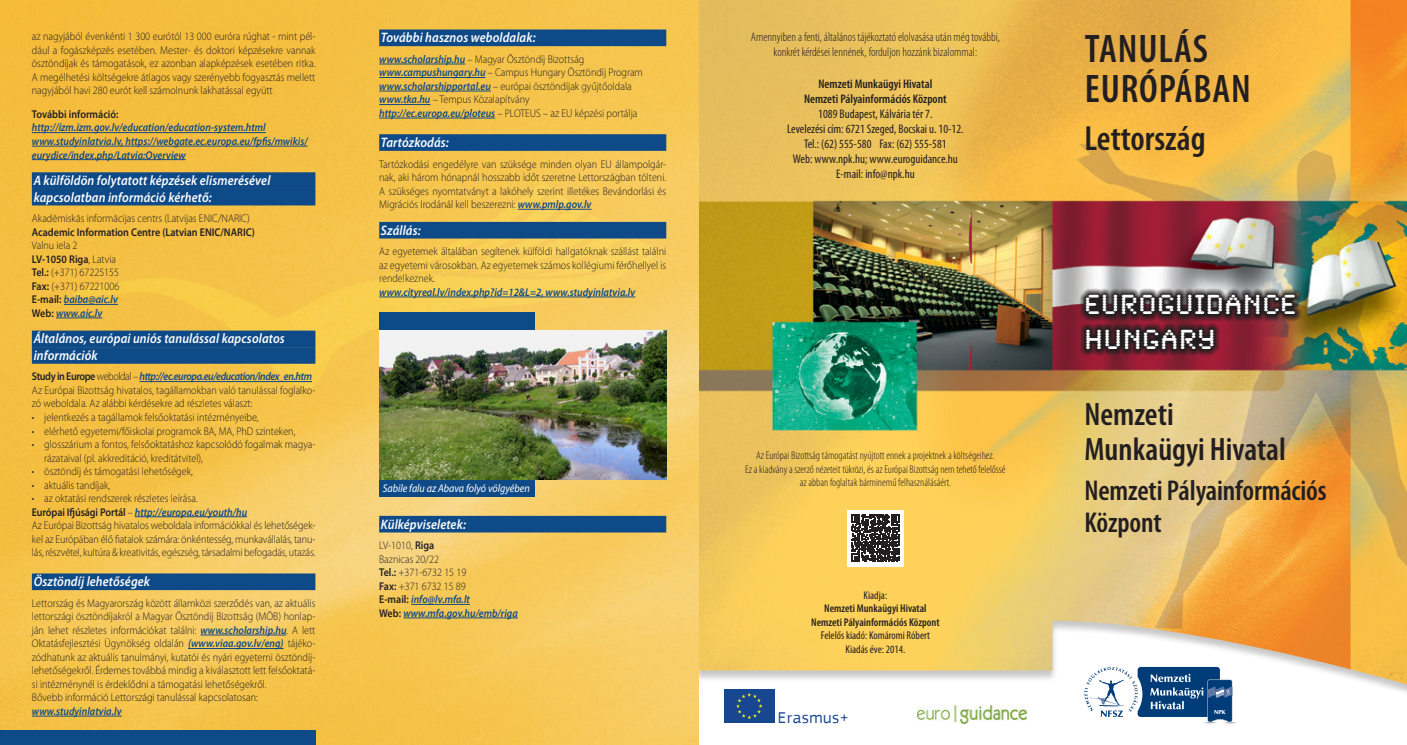
<style>
.page{position:relative;width:1407px;height:745px;background:#fff}
.page>*{position:absolute;margin:0;border:0;box-sizing:border-box;transform-origin:0 0}
.t1{font:600 condensed 40px/40px "Myriad Pro";letter-spacing:.02em;color:#231f20}
.t2{font:600 condensed 35px "Myriad Pro";color:#231f20}
.t3{font:600 condensed 32.5px/35px "Myriad Pro";color:#231f20}
.t4{font:600 condensed 28.75px/31.2px "Myriad Pro";letter-spacing:-.005em;color:#231f20}
.t5{font:28.75px/34.5px "Synchro Std";letter-spacing:.04em;color:#fff}
.t6{font:16.38px "PF Square Sans Pro";letter-spacing:.035em;color:#174791}
.t7{font:italic 600 13.75px/16.5px "Myriad Pro";letter-spacing:.01em;color:#fff;scale:.9 1}
.t8{font:condensed 12.5px/15px "Myriad Pro";color:#231f20;text-align:center}
.t9{font:300 condensed 12.5px/15px "Myriad Pro";color:#231f20;text-align:center}
.t10{font:600 condensed 12.5px/15px "Myriad Pro";color:#231f20;text-align:center}
.t11{font:300 11.25px/13.5px "Myriad Pro";color:#231f20;scale:.9 1}
.t12{font:italic 600 11.25px/13.5px "Myriad Pro";color:#0f4a88;scale:.9 1}
.t13{font:300 condensed 11.25px/13.5px "Myriad Pro";color:#231f20;text-align:center}
.t14{font:600 11.25px "Myriad Pro";color:#231f20;scale:.9 1}
.t15{font:600 condensed 11.25px/13.5px "Myriad Pro";color:#231f20;text-align:center}
.t16{font:condensed 11.25px/13.5px "Myriad Pro";color:#231f20;text-align:center}
.t17{font:italic 11.25px "Myriad Pro";color:#fff;scale:.9 1}
.t18{font:5.88px "H Zapf Humanist 601 Ultra BT";color:#fff}
.s1{font-weight:600}
.s2{font-weight:600;font-style:italic;color:#0f4a88}
</style>
<div class="page">
<img style="left:698px;top:0;width:709px;height:684px">
<img style="left:0;top:0;width:698px;height:744px">
<div style="left:0;top:730px;width:315px;height:14px;background:#0f4a88"></div>
<hr style="left:32px;top:132px;width:234px;height:1px;background:#0f4a88">
<hr style="left:32px;top:146px;width:276px;height:1px;background:#0f4a88">
<hr style="left:32px;top:159px;width:154px;height:1px;background:#0f4a88">
<div style="left:32px;top:172px;width:283px;height:17px;background:#0f4a88"></div>
<div style="left:32px;top:189px;width:283px;height:16px;background:#0f4a88"></div>
<hr style="left:64px;top:304px;width:54px;height:1px;background:#0f4a88">
<hr style="left:56px;top:317px;width:46px;height:1px;background:#0f4a88">
<div style="left:32px;top:330px;width:283px;height:17px;background:#0f4a88"></div>
<div style="left:32px;top:347px;width:283px;height:16px;background:#0f4a88"></div>
<hr style="left:139px;top:381px;width:173px;height:1px;background:#0f4a88">
<hr style="left:135px;top:516px;width:112px;height:1px;background:#0f4a88">
<div style="left:32px;top:573px;width:283px;height:16px;background:#0f4a88"></div>
<hr style="left:200px;top:634px;width:86px;height:1px;background:#0f4a88">
<hr style="left:188px;top:647px;width:96px;height:1px;background:#0f4a88">
<hr style="left:32px;top:715px;width:90px;height:1px;background:#0f4a88">
<div style="left:379px;top:29px;width:287px;height:17px;background:#0f4a88"></div>
<hr style="left:379px;top:64px;width:86px;height:1px;background:#0f4a88">
<hr style="left:379px;top:77px;width:106px;height:1px;background:#0f4a88">
<hr style="left:379px;top:91px;width:112px;height:1px;background:#0f4a88">
<hr style="left:379px;top:104px;width:51px;height:1px;background:#0f4a88">
<hr style="left:379px;top:118px;width:116px;height:1px;background:#0f4a88">
<div style="left:379px;top:134px;width:287px;height:17px;background:#0f4a88"></div>
<hr style="left:518px;top:209px;width:73px;height:1px;background:#0f4a88">
<div style="left:379px;top:222px;width:287px;height:16px;background:#0f4a88"></div>
<hr style="left:379px;top:296px;width:256px;height:1px;background:#0f4a88">
<div style="left:379px;top:515px;width:287px;height:17px;background:#0f4a88"></div>
<hr style="left:411px;top:603px;width:59px;height:1px;background:#0f4a88">
<hr style="left:403px;top:617px;width:115px;height:1px;background:#0f4a88">
<svg style="left:1079px;top:288px;width:223px;height:67px;background:#562f33"></svg>
<div style="left:379px;top:312px;width:156px;height:184px;background:#0f4a88"></div>
<img style="left:379px;top:330px;width:287px;height:149px">
<img style="left:917px;top:705px;width:109px;height:17px">
<div style="left:847px;top:509px;width:57px;height:57px;background:#fff"></div>
<svg style="left:851px;top:514px;width:48px;height:47px"></svg>
<div style="left:724px;top:688px;width:50px;height:34px;background:#174791"></div>
<svg style="left:736px;top:693px;width:26px;height:25px"></svg>
<svg style="left:1084px;top:666px;width:153px;height:57px"></svg>
<p class="t11" style="left:32px;top:30px;width:317px;text-align:justify">az nagyjából évenkénti 1 300 eurótól 13 000 euróra rúghat - mint pél&shy;dául a fogászképzés esetében. Mester- és doktori képzésekre vannak ösztöndíjak és támogatások, ez azonban alapképzések esetében ritka.<br>A megélhetési költségekre átlagos vagy szerényebb fogyasztás mellett nagyjából havi 280 eurót kell számolnunk lakhatással együtt</p>
<p class="t14" style="left:32px;top:107px;width:98px">További információ:</p>
<p class="t12" style="left:32px;top:121px;width:308px">http://izm.izm.gov.lv/education/education-system.html www.studyinlatvia.lv, https://webgate.ec.europa.eu/fpfis/mwikis/ eurydice/index.php/Latvia:Overview</p>
<p class="t7" style="left:34px;top:172px;width:265px">A külföldön folytatott képzések elismerésével kapcsolatban információ kérhető:</p>
<p class="t11" style="left:32px;top:211px;width:244px">Akadēmiskās informācijas centrs (Latvijas ENIC/NARIC)</p>
<p class="t14" style="left:32px;top:224px;width:249px">Academic Information Centre (Latvian ENIC/NARIC)</p>
<p class="t11" style="left:32px;top:238px;width:99px">Valnu iela 2<br><span class="s1">LV-1050 Riga</span>, Latvia<br><span class="s1">Tel.:</span> (+371) 67225155<br><span class="s1">Fax:</span> (+371) 67221006<br><span class="s1">E-mail:</span> <span class="s2">baiba@aic.lv<br></span><span class="s1">Web:</span> <span class="s2">www.aic.lv</span></p>
<p class="t7" style="left:34px;top:330px;width:280px">Általános, európai uniós tanulással kapcsolatos információk</p>
<p class="t11" style="left:32px;top:369px;width:316px"><span class="s1">Study in Europe</span> weboldal – <span class="s2">http://ec.europa.eu/education/index_en.htm<br></span>Az Európai Bizottság hivatalos, tagállamokban való tanulással foglalko&shy;zó weboldala. Az alábbi kérdésekre ad részletes választ:</p>
<p class="t11" style="left:32px;top:410px;width:253px">• jelentkezés a tagállamok felsőoktatási intézményeibe,</p>
<p class="t11" style="left:32px;top:423px;width:294px">• elérhető egyetemi/főiskolai programok BA, MA, PhD szinteken,</p>
<p class="t11" style="left:44px;top:437px;width:303px;text-indent:-12px">• glosszárium a fontos, felsőoktatáshoz kapcsolódó fogalmak magya&shy;rázataival (pl. akkreditáció, kreditátvitel),</p>
<p class="t11" style="left:32px;top:464px;width:180px">• ösztöndíj és támogatási lehetőségek,</p>
<p class="t11" style="left:32px;top:477px;width:89px">• aktuális tandíjak,</p>
<p class="t11" style="left:32px;top:491px;width:316px">• az oktatási rendszerek részletes leírása.<br><span class="s1">Európai Ifjúsági Portál</span> – <span class="s2">http://europa.eu/youth/hu<br></span>Az Európai Bizottság hivatalos weboldala információkkal és lehetőségek&shy;kel az Európában élő fiatalok számára: önkéntesség, munkavállalás, tanu&shy;lás, részvétel, kultúra &amp; kreativitás, egészség, társadalmi befogadás, utazás.</p>
<p class="t7" style="left:34px;top:572px;width:131px">Ösztöndíj lehetőségek</p>
<p class="t11" style="left:32px;top:595px;width:316px">Lettország és Magyarország között államközi szerződés van, az aktuális lettországi ösztöndíjakról a Magyar Ösztöndíj Bizottság (MÖB) honlap&shy;ján lehet részletes információkat találni: <span class="s2">www.scholarship.hu</span>. A lett Oktatásfejlesztési Ügynökség oldalán <span class="s2">(www.viaa.gov.lv/eng)</span> tájéko&shy;zódhatunk az aktuális tanulmányi, kutatói és nyári egyetemi ösztöndíj&shy;lehetőségekről. Érdemes továbbá mindig a kiválasztott lett felsőoktatá&shy;si intézménynél is érdeklődni a támogatási lehetőségekről.<br>Bővebb információ Lettországi tanulással kapcsolatosan:</p>
<p class="t12" style="left:32px;top:703px;width:101px">www.studyinlatvia.lv</p>
<p class="t7" style="left:381px;top:29px;width:173px">További hasznos weboldalak:</p>
<p class="t11" style="left:379px;top:52px;width:294px"><span class="s2">www.scholarship.hu</span> – Magyar Ösztöndíj Bizottság <span class="s2">www.campushungary.hu</span> – Campus Hungary Ösztöndíj Program <span class="s2">www.scholarshipportal.eu</span> – európai ösztöndíjak gyűjtőoldala <span class="s2">www.tka.hu</span> – Tempus Közalapítvány <span class="s2">http://ec.europa.eu/ploteus</span> – PLOTEUS – az EU képzési portálja</p>
<p class="t7" style="left:381px;top:134px;width:77px">Tartózkodás:</p>
<p class="t11" style="left:379px;top:157px;width:320px;text-align:justify">Tartózkodási engedélyre van szüksége minden olyan EU állampolgár&shy;nak, aki három hónapnál hosszabb időt szeretne Lettországban tölteni.<br>A szükséges nyomtatványt a lakóhely szerint illetékes Bevándorlási és Migrációs Irodánál kell beszerezni: <span class="s2">www.pmlp.gov.lv</span></p>
<p class="t7" style="left:381px;top:221px;width:46px">Szállás:</p>
<p class="t11" style="left:379px;top:244px;width:320px;text-align:justify">Az egyetemek általában segítenek külföldi hallgatóknak szállást találni az egyetemi városokban. Az egyetemek számos kollégiumi férőhellyel is rendelkeznek.</p>
<p class="t12" style="left:379px;top:285px;width:286px">www.cityreal.lv/index.php?id=12&amp;L=2, www.studyinlatvia.lv</p>
<p class="t17" style="left:383px;top:481px;width:165px">Sabile falu az Abava folyó völgyében</p>
<p class="t7" style="left:381px;top:515px;width:96px">Külképviseletek:</p>
<p class="t11" style="left:379px;top:538px;width:156px">LV-1010, <span class="s1">Riga<br></span>Baznicas 20/22<br><span class="s1">Tel.:</span> +371-6732 15 19<br><span class="s1">Fax:</span> +371 6732 15 89<br><span class="s1">E-mail:</span> <span class="s2">info@lv.mfa.lt<br></span><span class="s1">Web:</span> <span class="s2">www.mfa.gov.hu/emb/riga</span></p>
<p class="t9" style="left:751px;top:30px;width:250px">Amennyiben a fenti, általános tájékoztató elolvasása után még további, konkrét kérdései lennének, forduljon hozzánk bizalommal:</p>
<p class="t10" style="left:804px;top:76px;width:144px">Nemzeti Munkaügyi Hivatal<br>Nemzeti Pályainformációs Központ</p>
<p class="t8" style="left:787px;top:106px;width:178px">1089 Budapest, Kálvária tér 7.<br>Levelezési cím: 6721 Szeged, Bocskai u. 10-12.<br>Tel.: (62) 555-580 Fax: (62) 555-581<br>Web: www.npk.hu; www.euroguidance.hu E-mail: info@npk.hu</p>
<p class="t13" style="left:745px;top:448px;width:262px">Az Európai Bizottság támogatást nyújtott ennek a projektnek a költségeihez.<br>Ez a kiadvány a szerző nézeteit tükrözi, és az Európai Bizottság nem tehető felelőssé az abban foglaltak bárminemű felhasználásáért.</p>
<p class="t16" style="left:863px;top:587px;width:25px">Kiadja:</p>
<p class="t15" style="left:811px;top:601px;width:130px">Nemzeti Munkaügyi Hivatal<br>Nemzeti Pályainformációs Központ</p>
<p class="t16" style="left:821px;top:628px;width:111px">Felelős kiadó: Komáromi Róbert<br>Kiadás éve: 2014.</p>
<h1 class="t1" style="left:1085px;top:28px;width:167px">Tanulás<br>Európában</h1>
<h2 class="t2" style="left:1084px;top:117px;width:123px">Lettország</h2>
<h3 class="t5" style="left:1084px;top:285px;width:213px">EUROGUIDANCE<br>HUNGARY</h3>
<h3 class="t3" style="left:1084px;top:396px;width:203px">Nemzeti<br>Munkaügyi Hivatal</h3>
<h3 class="t4" style="left:1084px;top:474px;width:244px">Nemzeti Pályainformációs<br>Központ</h3>
<h3 class="t6" style="left:778px;top:707px;width:73px">Erasmus+</h3>
<p class="t18" style="left:1214px;top:708px;width:13px">NPK</p>
</div>
